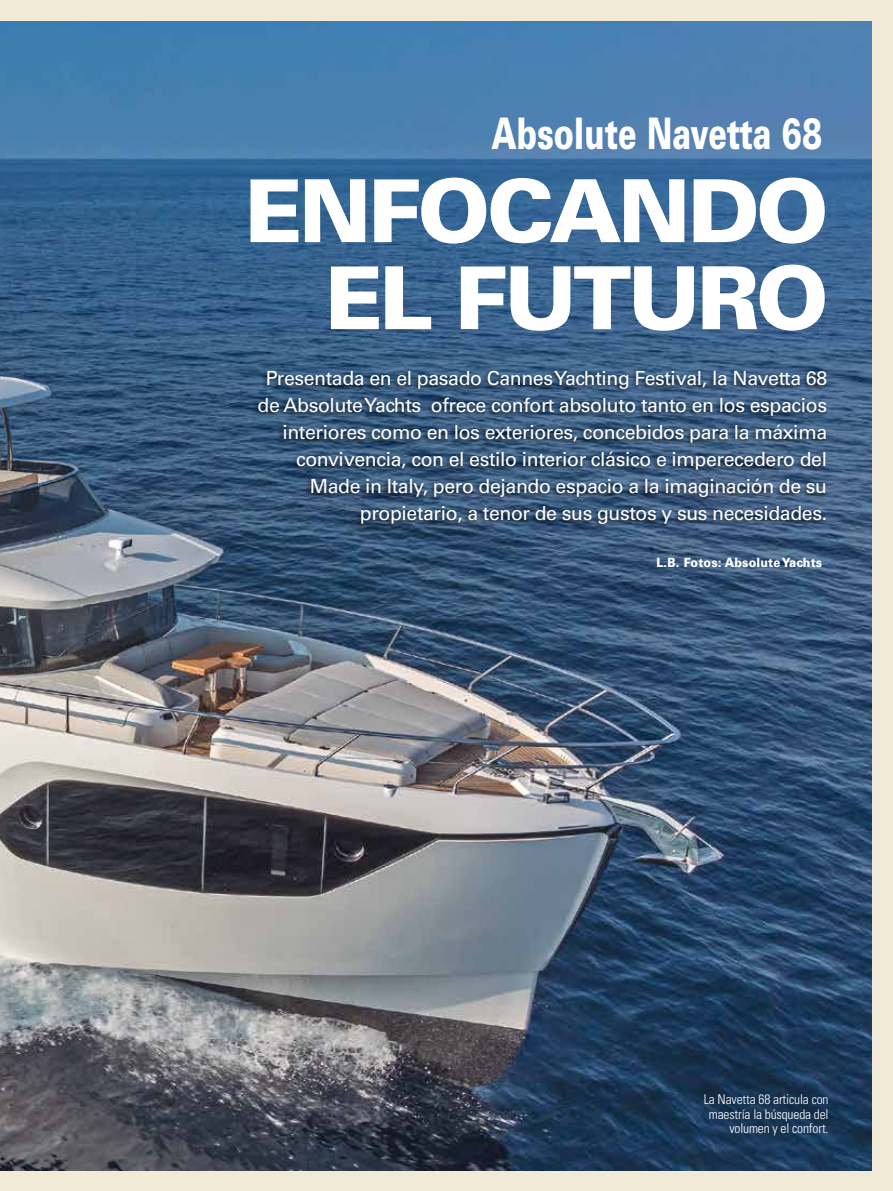
<style>
.page{position:relative;width:893px;height:1191px;background:#f1ead6}
.page>*{position:absolute;margin:0;border:0;box-sizing:border-box;transform-origin:0 0}
.t1{font:900 87px/87px "Univers";letter-spacing:-.04em;color:#fff;text-align:right}
.t2{font:900 43.5px "Univers";color:#fff;scale:.7 1}
.t3{font:19.5px/27px "Univers";letter-spacing:-.02em;color:#fff;text-align:right}
.t4{font:300 condensed 13.5px/14.2px "Univers";letter-spacing:-.01em;color:#fff;text-align:right}
.t5{font:900 12.75px "Univers";letter-spacing:.01em;color:#fff;scale:.9 1}
</style>
<div class="page">
<img style="left:0;top:22px;width:872px;height:1148px">
<div style="left:252px;top:368px;width:577px;height:163px;background:#000;opacity:.75"></div>
<h2 class="t2" style="left:491px;top:106px;width:474px">Absolute Navetta 68</h2>
<h1 class="t1" style="left:245px;top:167px;width:586px">ENFOCANDO<br>EL FUTURO</h1>
<p class="t3" style="left:257px;top:365px;width:571px">Presentada en el pasado Cannes Yachting Festival, la Navetta 68 de Absolute Yachts ofrece confort absoluto tanto en los espacios interiores como en los exteriores, concebidos para la máxima convivencia, con el estilo interior clásico e imperecedero del Made in Italy, pero dejando espacio a la imaginación de su propietario, a tenor de sus gustos y sus necesidades.</p>
<p class="t5" style="left:656px;top:554px;width:186px">L.B. Fotos: Absolute Yachts</p>
<p class="t4" style="left:704px;top:1092px;width:126px">La Navetta 68 articula con maestría la búsqueda del volumen y el confort.</p>
</div>
